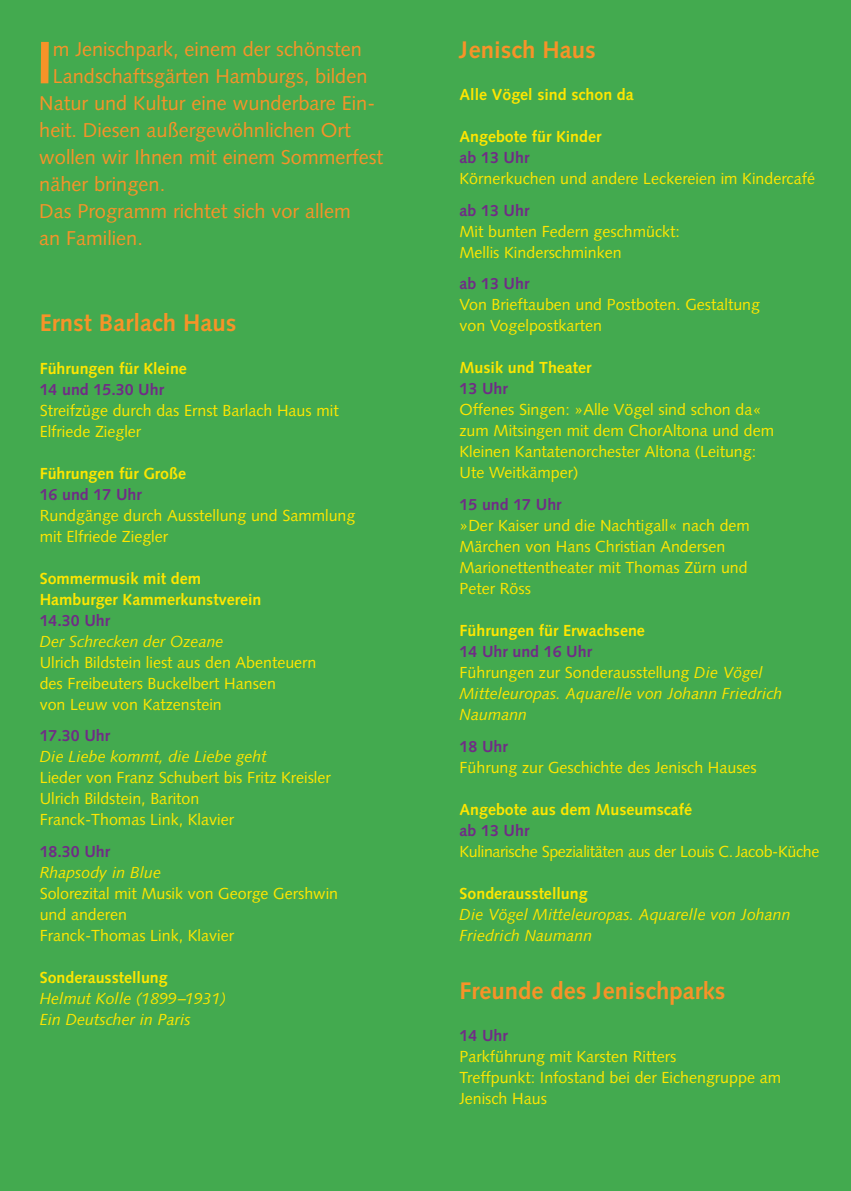
<style>
.page{position:relative;width:851px;height:1191px;background:#fff}
.page>*{position:absolute;margin:0;border:0;box-sizing:border-box;transform-origin:0 0}
.t1{font:700 59.8px "Syntax";color:#f79328}
.t2{font:700 24px "Syntax";color:#f79328}
.t3{font:20px "Syntax";color:#f79328}
.t4{font:16px/21px "Syntax";color:#ffe600}
.t5{font:italic 16px/21px "Syntax";color:#ffe600}
.t6{font:700 16px/21px "Syntax";color:#ffe600}
.t7{font:700 16px "Syntax";color:#702c86}
.t8{font:16px "Syntax";letter-spacing:-.02em;color:#ffe600}
.s1{font-weight:700;font-style:normal;color:#702c86}
.s2{font-style:normal}
</style>
<div class="page">
<div style="left:0;top:1px;width:850px;height:1190px;background:#43aa4f"></div>
<h1 class="t1" style="left:36px;top:38px;width:18px">I</h1>
<p class="t3" style="left:53px;top:41px;width:310px">m Jenischpark, einem der schönsten</p>
<p class="t3" style="left:53px;top:68px;width:316px">Landschaftsgärten Hamburgs, bilden</p>
<p class="t3" style="left:39px;top:95px;width:337px">Natur und Kultur eine wunderbare Ein-</p>
<p class="t3" style="left:39px;top:122px;width:313px">heit. Diesen außergewöhnlichen Ort</p>
<p class="t3" style="left:39px;top:149px;width:345px">wollen wir Ihnen mit einem Sommerfest</p>
<p class="t3" style="left:39px;top:176px;width:127px">näher bringen.</p>
<p class="t3" style="left:39px;top:203px;width:313px">Das Programm richtet sich vor allem</p>
<p class="t3" style="left:39px;top:230px;width:105px">an Familien.</p>
<h2 class="t2" style="left:40px;top:313px;width:198px">Ernst Barlach Haus</h2>
<p class="t6" style="left:40px;top:359px;width:149px">Führungen für Kleine</p>
<p class="t7" style="left:40px;top:382px;width:126px">14 und 15.30 Uhr</p>
<p class="t4" style="left:40px;top:401px;width:300px">Streifzüge durch das Ernst Barlach Haus mit<br>Elfriede Ziegler</p>
<p class="t6" style="left:40px;top:464px;width:148px">Führungen für Große</p>
<p class="t7" style="left:40px;top:487px;width:104px">16 und 17 Uhr</p>
<p class="t4" style="left:40px;top:506px;width:317px">Rundgänge durch Ausstellung und Sammlung mit Elfriede Ziegler</p>
<p class="t6" style="left:40px;top:569px;width:223px">Sommermusik mit dem<br>Hamburger Kammerkunstverein</p>
<p class="t7" style="left:40px;top:613px;width:72px">14.30 Uhr</p>
<p class="t5" style="left:40px;top:632px;width:185px">Der Schrecken der Ozeane</p>
<p class="t4" style="left:40px;top:653px;width:278px">Ulrich Bildstein liest aus den Abenteuern des Freibeuters Buckelbert Hansen<br>von Leuw von Katzenstein</p>
<p class="t7" style="left:40px;top:729px;width:72px">17.30 Uhr</p>
<p class="t5" style="left:40px;top:747px;width:228px">Die Liebe kommt, die Liebe geht</p>
<p class="t4" style="left:40px;top:768px;width:292px">Lieder von Franz Schubert bis Fritz Kreisler<br>Ulrich Bildstein, Bariton<br>Franck-Thomas Link, Klavier</p>
<p class="t7" style="left:40px;top:844px;width:72px">18.30 Uhr</p>
<p class="t5" style="left:40px;top:863px;width:123px">Rhapsody in Blue</p>
<p class="t4" style="left:40px;top:884px;width:300px">Solorezital mit Musik von George Gershwin und anderen<br>Franck-Thomas Link, Klavier</p>
<p class="t6" style="left:40px;top:968px;width:129px">Sonderausstellung</p>
<p class="t5" style="left:40px;top:989px;width:188px">Helmut Kolle (1899–1931)<br>Ein Deutscher in Paris</p>
<h2 class="t2" style="left:459px;top:40px;width:138px">Jenisch Haus</h2>
<p class="t6" style="left:459px;top:86px;width:176px">Alle Vögel sind schon da</p>
<p class="t6" style="left:459px;top:128px;width:143px">Angebote für Kinder</p>
<p class="t7" style="left:459px;top:151px;width:71px">ab 13 Uhr</p>
<p class="t4" style="left:459px;top:170px;width:357px">Körnerkuchen und andere Leckereien im Kindercafé</p>
<p class="t7" style="left:459px;top:204px;width:71px">ab 13 Uhr</p>
<p class="t4" style="left:459px;top:222px;width:222px">Mit bunten Federn geschmückt:<br>Mellis Kinderschminken</p>
<p class="t7" style="left:459px;top:277px;width:71px">ab 13 Uhr</p>
<p class="t4" style="left:459px;top:296px;width:302px">Von Brieftauben und Postboten. Gestaltung von Vogelpostkarten</p>
<p class="t6" style="left:459px;top:359px;width:133px">Musik und Theater</p>
<p class="t7" style="left:459px;top:382px;width:50px">13 Uhr</p>
<p class="t4" style="left:459px;top:401px;width:316px">Offenes Singen: »Alle Vögel sind schon da« zum Mitsingen mit dem ChorAltona und dem Kleinen Kantatenorchester Altona (Leitung:<br>Ute Weitkämper)</p>
<p class="t7" style="left:459px;top:498px;width:104px">15 und 17 Uhr</p>
<p class="t4" style="left:459px;top:516px;width:292px">»Der Kaiser und die Nachtigall« nach dem<br>Märchen von Hans Christian Andersen<br>Marionettentheater mit Thomas Zürn und<br>Peter Röss</p>
<p class="t6" style="left:459px;top:621px;width:187px">Führungen für Erwachsene</p>
<p class="t5" style="left:459px;top:642px;width:324px"><span class="s1">14 Uhr und 16 Uhr<br></span><span class="s2">Führungen zur Sonderausstellung</span> Die Vögel<br>Mitteleuropas. Aquarelle von Johann Friedrich<br>Naumann</p>
<p class="t7" style="left:459px;top:739px;width:50px">18 Uhr</p>
<p class="t4" style="left:459px;top:758px;width:299px">Führung zur Geschichte des Jenisch Hauses</p>
<p class="t6" style="left:459px;top:800px;width:234px">Angebote aus dem Museumscafé</p>
<p class="t7" style="left:459px;top:823px;width:71px">ab 13 Uhr</p>
<p class="t8" style="left:459px;top:844px;width:361px">Kulinarische Spezialitäten aus der Louis C. Jacob-Küche</p>
<p class="t6" style="left:459px;top:884px;width:129px">Sonderausstellung</p>
<p class="t5" style="left:459px;top:905px;width:332px">Die Vögel Mitteleuropas. Aquarelle von Johann<br>Friedrich Naumann</p>
<h2 class="t2" style="left:459px;top:981px;width:267px">Freunde des Jenischparks</h2>
<p class="t7" style="left:459px;top:1029px;width:50px">14 Uhr</p>
<p class="t4" style="left:459px;top:1047px;width:323px">Parkführung mit Karsten Ritters<br>Treffpunkt: Infostand bei der Eichengruppe am<br>Jenisch Haus</p>
</div>
